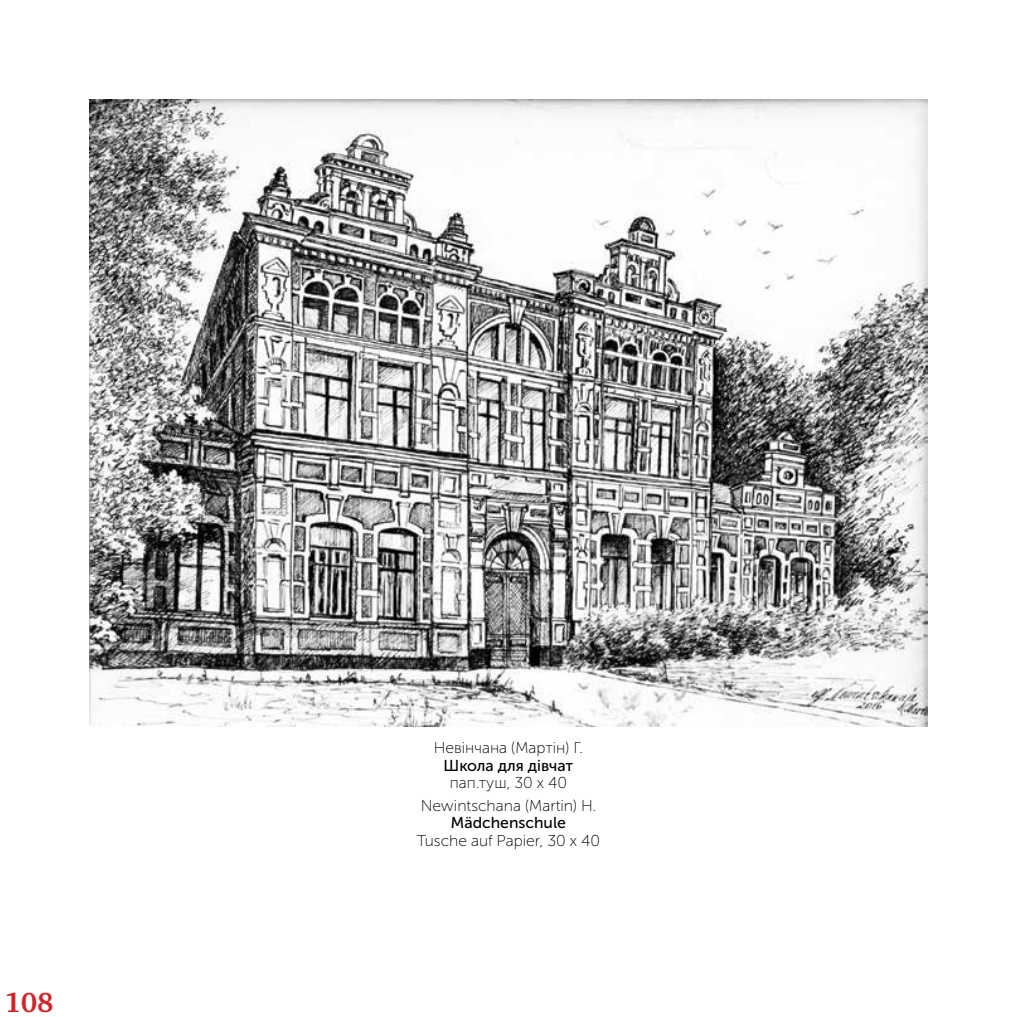
<style>
.page{position:relative;width:1017px;height:1017px;background:#fff}
.page>*{position:absolute;margin:0;border:0;box-sizing:border-box;transform-origin:0 0}
.t1{font:700 28.35px "Fenway";color:#d2232a}
.t2{font:15.75px/22.4px "Museo Sans Cyrl 100";color:#000;text-align:center}
.t3{font:15.75px "Museo Sans Cyrl 500";color:#000}
</style>
<div class="page">
<img style="left:89px;top:99px;width:839px;height:628px">
<h1 class="t1" style="left:5px;top:986px;width:50px">108</h1>
<p class="t2" style="left:434px;top:737px;width:151px">Невінчана (Мартін) Г.</p>
<p class="t3" style="left:444px;top:757px;width:131px">Школа для дівчат</p>
<p class="t2" style="left:421px;top:772px;width:177px">пап.туш, 30 х 40<br>Newintschana (Martin) Н.</p>
<p class="t3" style="left:451px;top:814px;width:117px">Mädchenschule</p>
<p class="t2" style="left:417px;top:829px;width:185px">Tusche auf Papier, 30 x 40</p>
</div>
